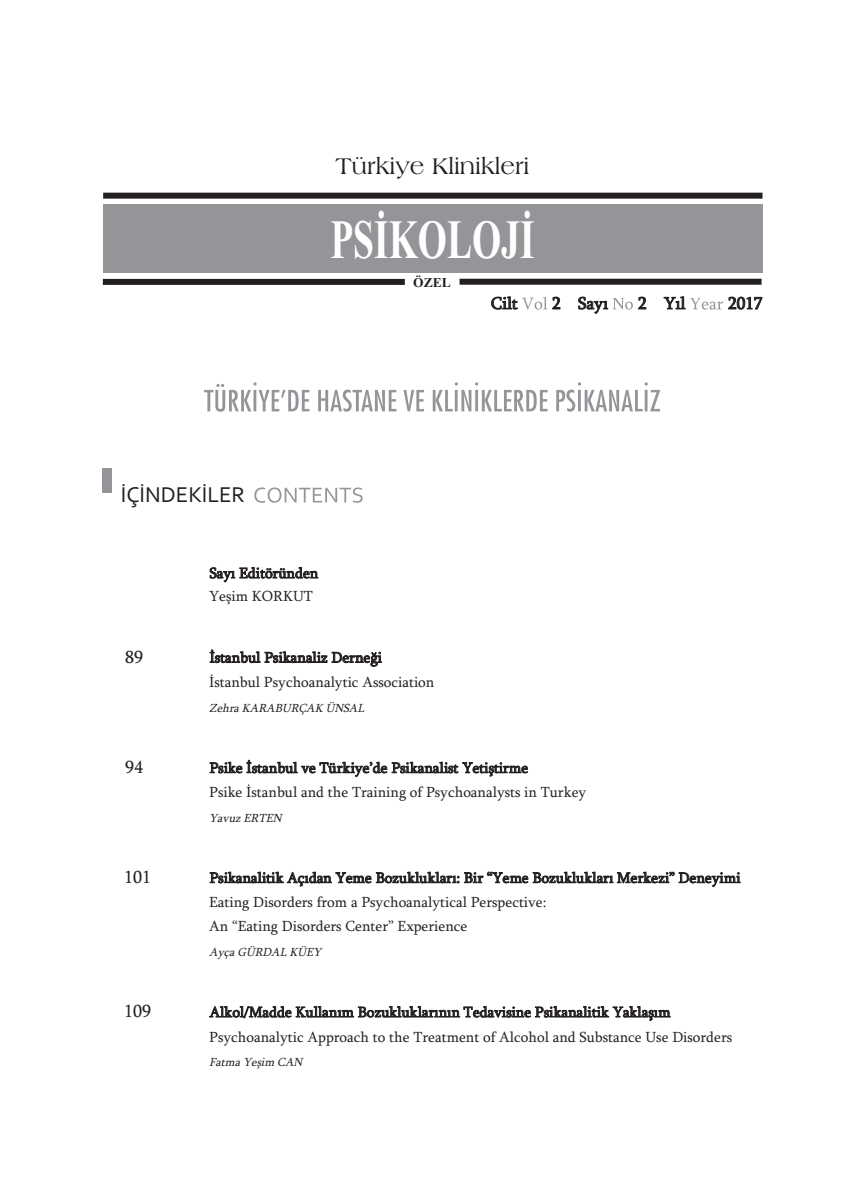
<style>
.page{position:relative;width:865px;height:1197px;background:#fff}
.page>*{position:absolute;margin:0;border:0;box-sizing:border-box;transform-origin:0 0}
.t1{font:700 55.35px "Times New Roman";color:#fff;scale:.68 1}
.t2{font:24px "Americana BT Roman";color:#231f20}
.t3{font:22.5px "Corbel";color:#231f20}
.t4{font:18px "Sylfaen";color:#231f20}
.t5{font:17.25px "Sylfaen";color:#231f20}
.t6{font:15px/24.5px "Sylfaen";color:#231f20}
.t7{font:700 13.5px "Times New Roman";color:#231f20}
.t8{font:italic 12px "Sylfaen";color:#231f20}
</style>
<div class="page">
<svg style="left:254px;top:487px;width:108px;height:15px"></svg>
<div style="left:103px;top:467px;width:9px;height:25px;background:#939598"></div>
<svg style="left:522px;top:297px;width:25px;height:12px"></svg>
<svg style="left:612px;top:298px;width:21px;height:11px"></svg>
<svg style="left:690px;top:298px;width:33px;height:11px"></svg>
<div style="left:103px;top:204px;width:659px;height:68px;background:#939598"></div>
<div style="left:103px;top:193px;width:659px;height:6px;background:#231f20"></div>
<div style="left:103px;top:279px;width:302px;height:6px;background:#231f20"></div>
<div style="left:459px;top:279px;width:302px;height:6px;background:#231f20"></div>
<svg style="left:204px;top:382px;width:249px;height:29px"></svg>
<h2 class="t2" style="left:335px;top:152px;width:195px">Türkiye Klinikleri</h2>
<h1 class="t1" style="left:330px;top:207px;width:302px">PSİKOLOJİ</h1>
<p class="t7" style="left:413px;top:274px;width:39px">ÖZEL</p>
<p class="t5" style="left:491px;top:293px;width:28px">Cilt</p>
<p class="t5" style="left:552px;top:293px;width:57px">2 Sayı</p>
<p class="t5" style="left:638px;top:293px;width:49px">2 Yıl</p>
<p class="t5" style="left:728px;top:293px;width:36px">2017</p>
<h3 class="t3" style="left:121px;top:481px;width:126px">İÇİNDEKİLER</h3>
<p class="t6" style="left:209px;top:561px;width:110px;line-height:23.2px">Sayı Editöründen<br>Yeşim KORKUT</p>
<p class="t4" style="left:125px;top:646px;width:19px">89</p>
<p class="t6" style="left:209px;top:645px;width:227px">İstanbul Psikanaliz Derneği<br>İstanbul Psychoanalytic Association</p>
<p class="t8" style="left:209px;top:700px;width:160px">Zehra KARABURÇAK ÜNSAL</p>
<p class="t4" style="left:125px;top:756px;width:19px">94</p>
<p class="t6" style="left:209px;top:755px;width:379px">Psike İstanbul ve Türkiye’de Psikanalist Yetiştirme<br>Psike İstanbul and the Training of Psychoanalysts in Turkey</p>
<p class="t8" style="left:209px;top:810px;width:77px">Yavuz ERTEN</p>
<p class="t4" style="left:124px;top:866px;width:28px">101</p>
<p class="t6" style="left:209px;top:865px;width:533px">Psikanalitik Açıdan Yeme Bozuklukları: Bir “Yeme Bozuklukları Merkezi” Deneyimi<br>Eating Disorders from a Psychoanalytical Perspective:<br>An “Eating Disorders Center” Experience</p>
<p class="t8" style="left:209px;top:944px;width:117px">Ayça GÜRDAL KÜEY</p>
<p class="t4" style="left:124px;top:1000px;width:28px">109</p>
<p class="t6" style="left:209px;top:999px;width:524px">Alkol/Madde Kullanım Bozukluklarının Tedavisine Psikanalitik Yaklaşım<br>Psychoanalytic Approach to the Treatment of Alcohol and Substance Use Disorders</p>
<p class="t8" style="left:209px;top:1054px;width:98px">Fatma Yeşim CAN</p>
</div>
